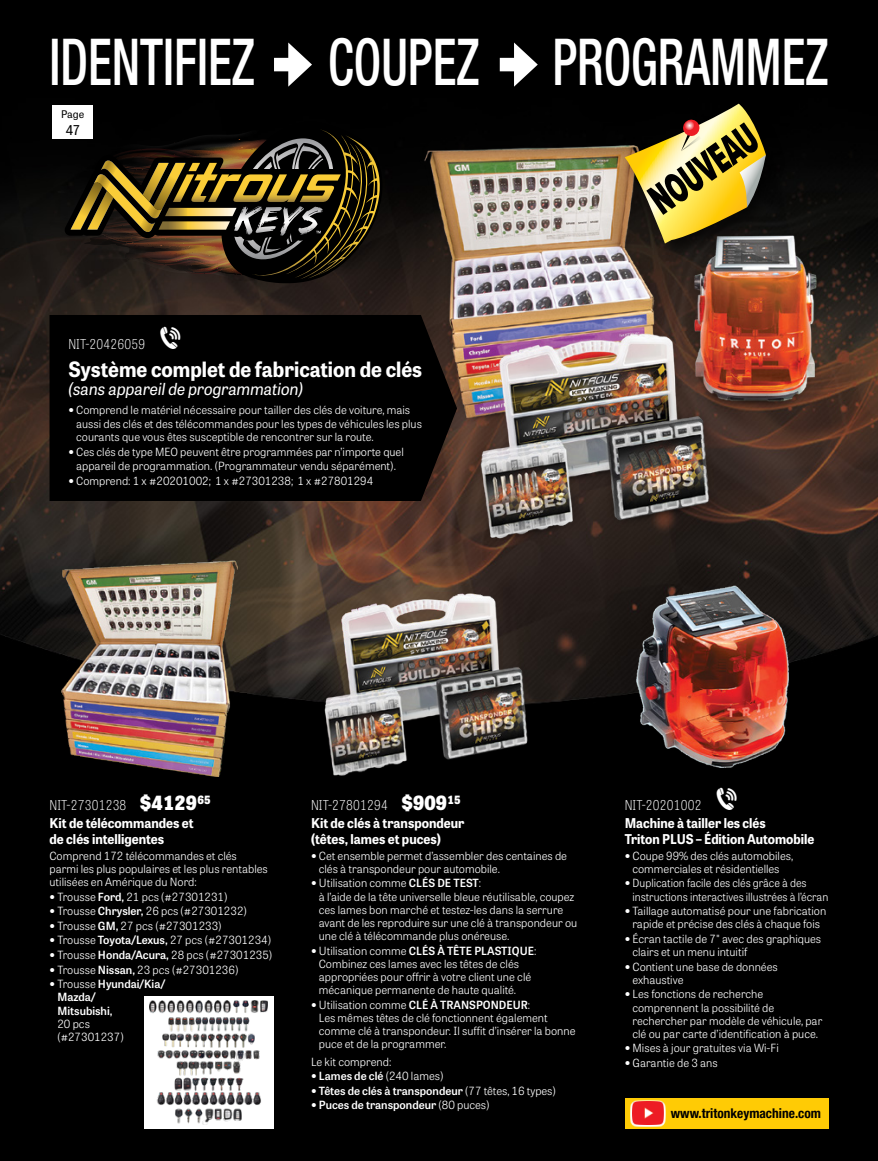
<style>
.page{position:relative;width:878px;height:1161px;background:#fff}
.page>*{position:absolute;margin:0;border:0;box-sizing:border-box;transform-origin:0 0}
.t1{font:500 condensed 64.35px "Helvetica Neue LT Pro";color:#fff;scale:.77 1}
.t2{font:700 21px "Tablet Gothic";color:#fff;scale:.95 1}
.t3{font:italic 16.5px "Tablet Gothic";color:#fff;scale:.95 1}
.t4{font:700 13.5px/16.5px "Tablet Gothic";color:#fff;scale:.95 1}
.t5{font:100 semi-condensed 13.5px "Tablet Gothic";letter-spacing:.005em;color:#fff}
.t6{font:700 13.5px/16.5px "Tablet Gothic";color:#fff;scale:.94 1}
.t7{font:13.5px "Tablet Gothic";color:#000}
.t8{font:700 condensed 13.35px "Helvetica Neue LT Pro";color:#000}
.t9{font:300 11.25px/13.2px "Tablet Gothic";color:#fff}
.t10{font:600 11.25px/13.2px "Tablet Gothic";color:#fff}
.t11{font:300 11.25px/13.2px "Tablet Gothic";color:#fff;scale:.96 1}
.t12{font:10.5px "Tablet Gothic";color:#000}
.s1{font-family:"Helvetica Neue LT Pro";font-weight:400}
.s2{font-weight:800;font-stretch:normal;font-size:19.5px}
.s3{font-weight:600}
.s4{font-weight:300}
</style>
<div class="page">
<img style="left:0;top:98px;width:878px;height:1063px">
<div style="left:0;top:0;width:878px;height:98px;background:#000"></div>
<div style="left:50px;top:315px;width:369px;height:186px;background:#000"></div>
<div style="left:274px;top:58px;width:23px;height:13px;background:#fff"></div>
<svg style="left:288px;top:43px;width:24px;height:44px"></svg>
<div style="left:500px;top:58px;width:23px;height:13px;background:#fff"></div>
<svg style="left:514px;top:43px;width:23px;height:44px"></svg>
<div style="left:52px;top:106px;width:41px;height:33px;background:#fff"></div>
<img style="left:419px;top:145px;width:403px;height:399px">
<img style="left:319px;top:594px;width:213px;height:187px">
<img style="left:61px;top:560px;width:176px;height:217px">
<img style="left:636px;top:586px;width:152px;height:181px">
<div style="left:144px;top:997px;width:130px;height:132px;background:#fff"></div>
<img style="left:150px;top:1001px;width:118px;height:124px">
<div style="left:624px;top:1098px;width:204px;height:30px;background:#ffcb05"></div>
<svg style="left:630px;top:1100px;width:36px;height:26px"></svg>
<img style="left:632px;top:1102px;width:31px;height:22px">
<div style="left:622px;top:100px;width:163px;height:162px;background:#000;opacity:.6"></div>
<svg style="left:50px;top:122px;width:333px;height:161px;background:#3b311c"></svg>
<svg style="left:624px;top:104px;width:141px;height:140px;background:#827237"></svg>
<svg style="left:160px;top:327px;width:20px;height:22px"></svg>
<svg style="left:716px;top:788px;width:20px;height:22px"></svg>
<h1 class="t1" style="left:50px;top:23px;width:1013px">IDENTIFIEZ COUPEZ PROGRAMMEZ</h1>
<p class="t12" style="left:61px;top:107px;width:24px">Page</p>
<p class="t7" style="left:66px;top:120px;width:15px">47</p>
<p class="t5" style="left:68px;top:335px;width:79px">NIT-20426059</p>
<h2 class="t2" style="left:68px;top:354px;width:374px">Système complet de fabrication de clés</h2>
<h3 class="t3" style="left:68px;top:377px;width:249px">(sans appareil de programmation)</h3>
<p class="t9" style="left:76px;top:403px;width:347px;text-indent:-8px"><span class="s1">•</span> Comprend le matériel nécessaire pour tailler des clés de voiture, mais aussi des clés et des télécommandes pour les types de véhicules les plus courants que vous êtes susceptible de rencontrer sur la route.</p>
<p class="t9" style="left:68px;top:445px;width:337px;text-align:center"><span class="s1">•</span> Ces clés de type MEO peuvent être programmées par n’importe quel appareil de programmation. (Programmateur vendu séparément).</p>
<p class="t9" style="left:68px;top:474px;width:306px"><span class="s1">•</span> Comprend: 1 x #20201002; 1 x #27301238; 1 x #27801294</p>
<p class="t5" style="left:50px;top:796px;width:162px">NIT-27301238 <span class="s2">$4129.</span><sup>65</sup></p>
<p class="t5" style="left:311px;top:796px;width:151px">NIT-27801294 <span class="s2">$909.</span><sup>15</sup></p>
<p class="t4" style="left:50px;top:814px;width:153px">Kit de télécommandes et de clés intelligentes</p>
<p class="t9" style="left:50px;top:849px;width:220px">Comprend 172 télécommandes et clés parmi les plus populaires et les plus rentables utilisées en Amérique du Nord:</p>
<p class="t9" style="left:50px;top:889px;width:179px"><span class="s1">•</span> Trousse <span class="s3">Ford,</span> 21 pcs (#27301231)</p>
<p class="t9" style="left:50px;top:904px;width:199px"><span class="s1">•</span> Trousse <span class="s3">Chrysler,</span> 26 pcs (#27301232)</p>
<p class="t9" style="left:50px;top:919px;width:174px"><span class="s1">•</span> Trousse <span class="s3">GM,</span> 27 pcs (#27301233)</p>
<p class="t9" style="left:50px;top:933px;width:223px"><span class="s1">•</span> Trousse <span class="s3">Toyota/Lexus,</span> 27 pcs (#27301234)</p>
<p class="t9" style="left:50px;top:948px;width:224px"><span class="s1">•</span> Trousse <span class="s3">Honda/Acura,</span> 28 pcs (#27301235)</p>
<p class="t9" style="left:50px;top:963px;width:190px"><span class="s1">•</span> Trousse <span class="s3">Nissan,</span> 23 pcs (#27301236)</p>
<p class="t10" style="left:57px;top:977px;width:109px;text-indent:-8px"><span class="s1">•</span> <span class="s4">Trousse</span> Hyundai/Kia/<br>Mazda/<br>Mitsubishi,</p>
<p class="t9" style="left:57px;top:1017px;width:68px">20 pcs (#27301237)</p>
<p class="t4" style="left:311px;top:814px;width:163px">Kit de clés à transpondeur (têtes, lames et puces)</p>
<p class="t9" style="left:319px;top:849px;width:250px;text-indent:-8px"><span class="s1">•</span> Cet ensemble permet d’assembler des centaines de clés à transpondeur pour automobile.</p>
<p class="t9" style="left:319px;top:876px;width:260px;text-indent:-8px"><span class="s1">•</span> Utilisation comme <span class="s3">CLÉS DE TEST</span>:<br>à l’aide de la tête universelle bleue réutilisable, coupez ces lames bon marché et testez-les dans la serrure avant de les reproduire sur une clé à transpondeur ou une clé à télécommande plus onéreuse.</p>
<p class="t9" style="left:319px;top:943px;width:219px;text-indent:-8px"><span class="s1">•</span> Utilisation comme <span class="s3">CLÉS À TÊTE PLASTIQUE</span>:<br>Combinez ces lames avec les têtes de clés appropriées pour offrir à votre client une clé mécanique permanente de haute qualité.</p>
<p class="t9" style="left:319px;top:997px;width:258px;text-indent:-8px"><span class="s1">•</span> Utilisation comme <span class="s3">CLÉ À TRANSPONDEUR</span>:<br>Les mêmes têtes de clé fonctionnent également comme clé à transpondeur. Il suffit d’insérer la bonne puce et de la programmer.</p>
<p class="t9" style="left:311px;top:1054px;width:82px">Le kit comprend:</p>
<p class="t10" style="left:311px;top:1069px;width:134px"><span class="s1">•</span> Lames de clé <span class="s4">(240 lames)</span></p>
<p class="t10" style="left:311px;top:1084px;width:246px"><span class="s1">•</span> Têtes de clés à transpondeur <span class="s4">(77 têtes, 16 types)</span></p>
<p class="t10" style="left:311px;top:1098px;width:180px"><span class="s1">•</span> Puces de transpondeur <span class="s4">(80 puces)</span></p>
<p class="t5" style="left:624px;top:796px;width:79px">NIT-20201002</p>
<p class="t6" style="left:624px;top:814px;width:203px">Machine à tailler les clés<br>Triton PLUS – Édition Automobile</p>
<p class="t9" style="left:624px;top:849px;width:170px;text-align:center"><span class="s1">•</span> Coupe 99% des clés automobiles, commerciales et résidentielles</p>
<p class="t11" style="left:632px;top:876px;width:206px;text-indent:-8px"><span class="s1">•</span> Duplication facile des clés grâce à des instructions interactives illustrées à l’écran</p>
<p class="t9" style="left:624px;top:904px;width:203px;text-align:center"><span class="s1">•</span> Taillage automatisé pour une fabrication rapide et précise des clés à chaque fois</p>
<p class="t9" style="left:632px;top:932px;width:190px;text-indent:-8px"><span class="s1">•</span> Écran tactile de 7" avec des graphiques clairs et un menu intuitif</p>
<p class="t9" style="left:632px;top:960px;width:147px;text-indent:-8px"><span class="s1">•</span> Contient une base de données exhaustive</p>
<p class="t9" style="left:632px;top:987px;width:191px;text-indent:-8px"><span class="s1">•</span> Les fonctions de recherche comprennent la possibilité de rechercher par modèle de véhicule, par clé ou par carte d’identification à puce.</p>
<p class="t9" style="left:624px;top:1041px;width:156px"><span class="s1">•</span> Mises à jour gratuites via Wi-Fi</p>
<p class="t9" style="left:624px;top:1056px;width:95px"><span class="s1">•</span> Garantie de 3 ans</p>
<p class="t8" style="left:670px;top:1105px;width:152px">www.tritonkeymachine.com</p>
</div>
